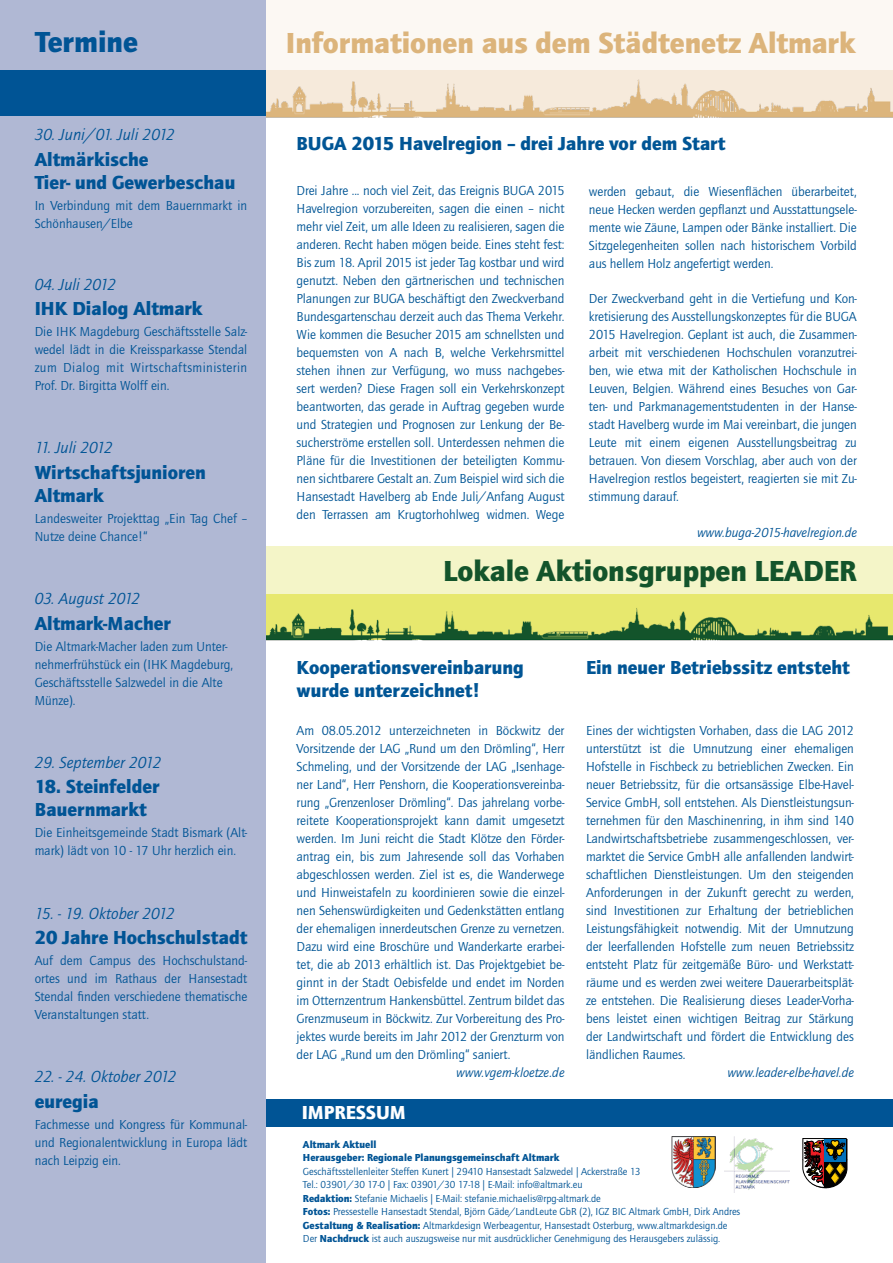
<style>
.page{position:relative;width:893px;height:1263px;background:#fff}
.page>*{position:absolute;margin:0;border:0;box-sizing:border-box;transform-origin:0 0}
.t1{font:900 30px "Quay Sans ITC Std";color:#dcb47b}
.t2{font:900 30px "Quay Sans ITC Std";color:#13542b}
.t3{font:900 30px "Quay Sans ITC Std";color:#005495}
.t4{font:900 19.5px/23.4px "Quay Sans ITC Std";color:#005495}
.t5{font:900 19.5px/23.4px "Quay Sans ITC Std";color:#005595}
.t6{font:900 19.5px "Quay Sans ITC Std";color:#fff}
.t7{font:italic 16.5px "Quay Sans ITC Std";color:#005495}
.t8{font:13.5px/18px "Quay Sans ITC Std";letter-spacing:-.005em;color:#005595;text-align:justify}
.t9{font:13.5px/18px "Quay Sans ITC Std";color:#005495}
.t10{font:italic 13.5px "Quay Sans ITC Std";color:#005495}
.t11{font:10.5px/13.5px "Quay Sans ITC Std";color:#005495}
.t12{font:900 10.5px/13.5px "Quay Sans ITC Std";color:#005495}
.s1{font-weight:900}
</style>
<div class="page">
<div style="left:0;top:0;width:893px;height:116px;background:#fcf8f3"></div>
<div style="left:191px;top:546px;width:702px;height:94px;background:#f4f5c8"></div>
<div style="left:85px;top:595px;width:808px;height:45px;background:#e7e86e"></div>
<img style="left:266px;top:608px;width:627px;height:33px">
<div style="left:85px;top:70px;width:808px;height:46px;background:#f6eadb"></div>
<div style="left:266px;top:1099px;width:627px;height:27px;background:#005495"></div>
<img style="left:671px;top:1136px;width:45px;height:51px">
<img style="left:725px;top:1136px;width:65px;height:57px">
<svg style="left:802px;top:1138px;width:45px;height:50px;background:#60544a"></svg>
<img style="left:266px;top:79px;width:627px;height:39px">
<div style="left:0;top:0;width:266px;height:1263px;background:#b0b8d4"></div>
<div style="left:0;top:70px;width:266px;height:46px;background:#005495"></div>
<h1 class="t3" style="left:35px;top:24px;width:104px">Termine</h1>
<p class="t7" style="left:35px;top:125px;width:142px">30. Juni/01. Juli 2012</p>
<h2 class="t4" style="left:35px;top:147px;width:202px">Altmärkische<br>Tier- und Gewerbeschau</h2>
<p class="t9" style="left:35px;top:197px;width:214px">In Verbindung mit dem Bauernmarkt in<br>Schönhausen/Elbe</p>
<p class="t7" style="left:35px;top:274px;width:83px">04. Juli 2012</p>
<h2 class="t4" style="left:35px;top:297px;width:169px">IHK Dialog Altmark</h2>
<p class="t9" style="left:35px;top:323px;width:214px;text-align:justify">Die IHK Magdeburg Geschäftsstelle Salz&shy;wedel lädt in die Kreissparkasse Stendal zum Dialog mit Wirtschaftsministerin Prof. Dr. Birgitta Wolff ein.</p>
<p class="t7" style="left:35px;top:438px;width:80px">11. Juli 2012</p>
<h2 class="t4" style="left:35px;top:460px;width:173px">Wirtschaftsjunioren<br>Altmark</h2>
<p class="t9" style="left:35px;top:509px;width:214px">Landesweiter Projekttag „Ein Tag Chef –<br>Nutze deine Chance!“</p>
<p class="t7" style="left:35px;top:589px;width:107px">03. August 2012</p>
<h2 class="t4" style="left:35px;top:611px;width:138px">Altmark-Macher</h2>
<p class="t9" style="left:35px;top:637px;width:200px">Die Altmark-Macher laden zum Unter&shy;nehmerfrühstück ein (IHK Magdeburg,<br>Geschäftsstelle Salzwedel in die Alte<br>Münze).</p>
<p class="t7" style="left:35px;top:752px;width:128px">29. September 2012</p>
<h2 class="t4" style="left:35px;top:774px;width:126px">18. Steinfelder<br>Bauernmarkt</h2>
<p class="t9" style="left:35px;top:824px;width:214px">Die Einheitsgemeinde Stadt Bismark (Alt&shy;mark) lädt von 10 - 17 Uhr herzlich ein.</p>
<p class="t7" style="left:35px;top:903px;width:142px">15. - 19. Oktober 2012</p>
<h2 class="t4" style="left:35px;top:925px;width:214px">20 Jahre Hochschulstadt</h2>
<p class="t9" style="left:35px;top:951px;width:214px;text-align:justify">Auf dem Campus des Hochschulstand&shy;ortes und im Rathaus der Hansestadt Stendal finden verschiedene thematische Veranstaltungen statt.</p>
<p class="t7" style="left:35px;top:1067px;width:143px">22. - 24. Oktober 2012</p>
<h2 class="t4" style="left:35px;top:1089px;width:66px">euregia</h2>
<p class="t9" style="left:35px;top:1115px;width:214px;text-align:justify">Fachmesse und Kongress für Kommunal&shy;und Regionalentwicklung in Europa lädt nach Leipzig ein.</p>
<h1 class="t1" style="left:286px;top:24px;width:571px">Informationen aus dem Städtenetz Altmark</h1>
<h2 class="t5" style="left:297px;top:131px;width:430px">BUGA 2015 Havelregion – drei Jahre vor dem Start</h2>
<p class="t8" style="left:297px;top:182px;width:269px">Drei Jahre ... noch viel Zeit, das Ereignis BUGA 2015<br>Havelregion vorzubereiten, sagen die einen – nicht mehr viel Zeit, um alle Ideen zu realisieren, sagen die anderen. Recht haben mögen beide. Eines steht fest:<br>Bis zum 18. April 2015 ist jeder Tag kostbar und wird genutzt. Neben den gärtnerischen und technischen Planungen zur BUGA beschäftigt den Zweckverband Bundesgartenschau derzeit auch das Thema Verkehr.<br>Wie kommen die Besucher 2015 am schnellsten und bequemsten von A nach B, welche Verkehrsmittel stehen ihnen zur Verfügung, wo muss nachgebes&shy;sert werden? Diese Fragen soll ein Verkehrskonzept beantworten, das gerade in Auftrag gegeben wurde und Strategien und Prognosen zur Lenkung der Be&shy;sucherströme erstellen soll. Unterdessen nehmen die Pläne für die Investitionen der beteiligten Kommu&shy;nen sichtbarere Gestalt an. Zum Beispiel wird sich die Hansestadt Havelberg ab Ende Juli/Anfang August den Terrassen am Krugtorhohlweg widmen. Wege</p>
<p class="t8" style="left:589px;top:182px;width:269px">werden gebaut, die Wiesenflächen überarbeitet, neue Hecken werden gepflanzt und Ausstattungsele&shy;mente wie Zäune, Lampen oder Bänke installiert. Die Sitzgelegenheiten sollen nach historischem Vorbild aus hellem Holz angefertigt werden.</p>
<p class="t8" style="left:589px;top:289px;width:269px">Der Zweckverband geht in die Vertiefung und Kon&shy;kretisierung des Ausstellungskonzeptes für die BUGA 2015 Havelregion. Geplant ist auch, die Zusammen&shy;arbeit mit verschiedenen Hochschulen voranzutrei&shy;ben, wie etwa mit der Katholischen Hochschule in Leuven, Belgien. Während eines Besuches von Gar&shy;ten- und Parkmanagementstudenten in der Hanse&shy;stadt Havelberg wurde im Mai vereinbart, die jungen Leute mit einem eigenen Ausstellungsbeitrag zu betrauen. Von diesem Vorschlag, aber auch von der Havelregion restlos begeistert, reagierten sie mit Zu&shy;stimmung darauf.</p>
<p class="t10" style="left:697px;top:524px;width:161px">www.buga-2015-havelregion.de</p>
<h1 class="t2" style="left:443px;top:552px;width:415px">Lokale Aktionsgruppen LEADER</h1>
<h2 class="t5" style="left:297px;top:655px;width:229px">Kooperationsvereinbarung wurde unterzeichnet!</h2>
<h2 class="t5" style="left:586px;top:655px;width:265px">Ein neuer Betriebssitz entsteht</h2>
<p class="t8" style="left:297px;top:722px;width:269px">Am 08.05.2012 unterzeichneten in Böckwitz der Vorsitzende der LAG „Rund um den Drömling“, Herr Schmeling, und der Vorsitzende der LAG „Isenhage&shy;ner Land“, Herr Penshorn, die Kooperationsvereinba&shy;rung „Grenzenloser Drömling“. Das jahrelang vorbe&shy;reitete Kooperationsprojekt kann damit umgesetzt werden. Im Juni reicht die Stadt Klötze den Förder&shy;antrag ein, bis zum Jahresende soll das Vorhaben abgeschlossen werden. Ziel ist es, die Wanderwege und Hinweistafeln zu koordinieren sowie die einzel&shy;nen Sehenswürdigkeiten und Gedenkstätten entlang der ehemaligen innerdeutschen Grenze zu vernetzen.<br>Dazu wird eine Broschüre und Wanderkarte erarbei&shy;tet, die ab 2013 erhältlich ist. Das Projektgebiet be&shy;ginnt in der Stadt Oebisfelde und endet im Norden im Otternzentrum Hankensbüttel. Zentrum bildet das Grenzmuseum in Böckwitz. Zur Vorbereitung des Pro&shy;jektes wurde bereits im Jahr 2012 der Grenzturm von der LAG „Rund um den Drömling“ saniert.</p>
<p class="t10" style="left:456px;top:1065px;width:110px">www.vgem-kloetze.de</p>
<p class="t8" style="left:586px;top:721px;width:269px">Eines der wichtigsten Vorhaben, dass die LAG 2012 unterstützt ist die Umnutzung einer ehemaligen Hofstelle in Fischbeck zu betrieblichen Zwecken. Ein neuer Betriebssitz, für die ortsansässige Elbe-Havel-Service GmbH, soll entstehen. Als Dienstleistungsun&shy;ternehmen für den Maschinenring, in ihm sind 140<br>Landwirtschaftsbetriebe zusammengeschlossen, ver&shy;marktet die Service GmbH alle anfallenden landwirt&shy;schaftlichen Dienstleistungen. Um den steigenden Anforderungen in der Zukunft gerecht zu werden, sind Investitionen zur Erhaltung der betrieblichen Leistungsfähigkeit notwendig. Mit der Umnutzung der leerfallenden Hofstelle zum neuen Betriebssitz entsteht Platz für zeitgemäße Büro- und Werkstatt&shy;räume und es werden zwei weitere Dauerarbeitsplät&shy;ze entstehen. Die Realisierung dieses Leader-Vorha&shy;bens leistet einen wichtigen Beitrag zur Stärkung der Landwirtschaft und fördert die Entwicklung des ländlichen Raumes.</p>
<p class="t10" style="left:727px;top:1064px;width:128px">www.leader-elbe-havel.de</p>
<h2 class="t6" style="left:302px;top:1100px;width:105px">IMPRESSUM</h2>
<p class="t12" style="left:303px;top:1137px;width:258px">Altmark Aktuell<br>Herausgeber: Regionale Planungsgemeinschaft Altmark</p>
<p class="t11" style="left:303px;top:1164px;width:439px">Geschäftsstellenleiter Steffen Kunert | 29410 Hansestadt Salzwedel | Ackerstraße 13<br>Tel.: 03901/30 17-0 | Fax: 03901/30 17-18 | E-Mail: info@altmark.eu<br><span class="s1">Redaktion:</span> Stefanie Michaelis | E-Mail: stefanie.michaelis@rpg-altmark.de<br><span class="s1">Fotos:</span> Pressestelle Hansestadt Stendal, Björn Gäde/LandLeute GbR (2), IGZ BIC Altmark GmbH, Dirk Andres <span class="s1">Gestaltung &amp; Realisation:</span> Altmarkdesign Werbeagentur, Hansestadt Osterburg, www.altmarkdesign.de Der <span class="s1">Nachdruck</span> ist auch auszugsweise nur mit ausdrücklicher Genehmigung des Herausgebers zulässig.</p>
</div>
